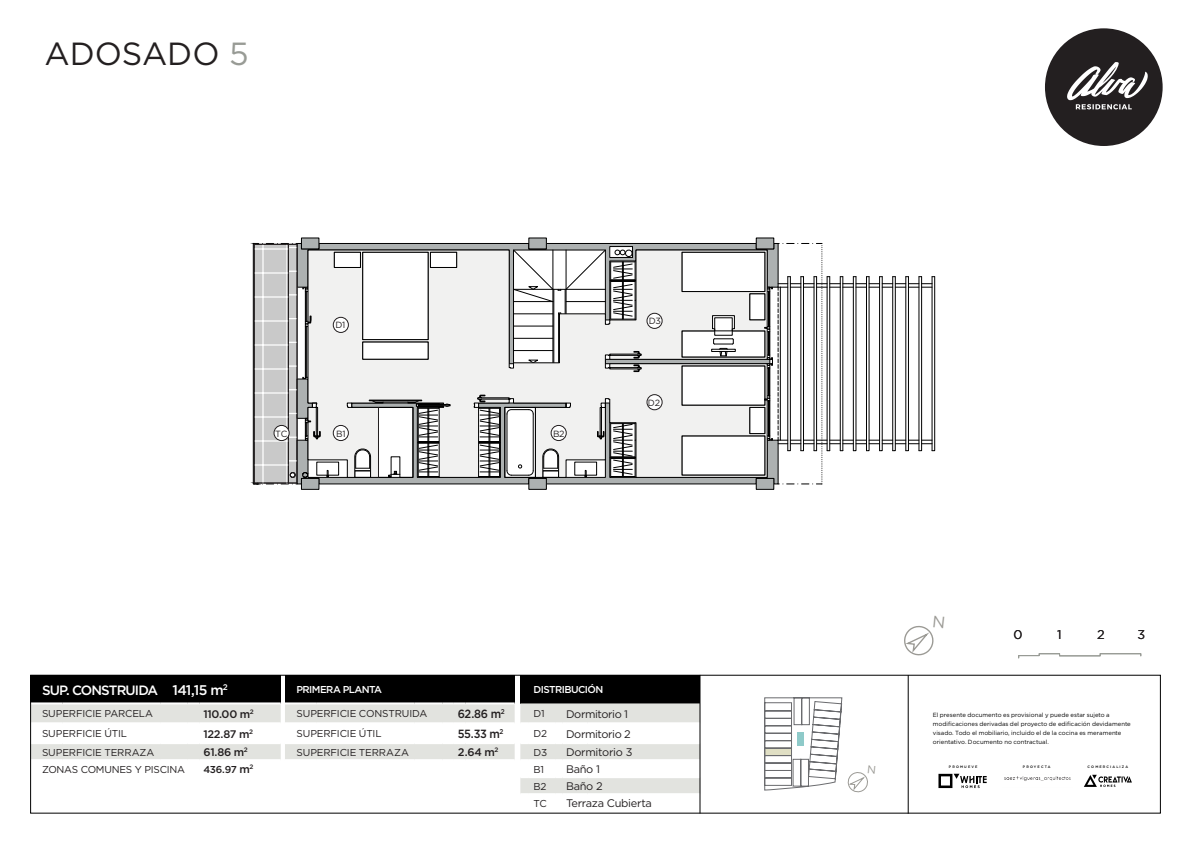
<style>
.page{position:relative;width:1191px;height:842px;background:#fff}
.page>*{position:absolute;margin:0;border:0;box-sizing:border-box;transform-origin:0 0}
.t1{font:32px "Gotham";color:#231f20}
.t2{font:500 13.5px "Gotham";letter-spacing:-.065em;color:#fff}
.t3{font:12.6px "Gotham";color:#231f20}
.t4{font:500 11.9px "Gotham";letter-spacing:-.04em;color:#231f20;scale:.93 1}
.t5{font:11px "Gotham";letter-spacing:-.025em;color:#231f20}
.t6{font:500 11px "Gotham";letter-spacing:-.025em;color:#231f20}
.t7{font:10px "Gotham";letter-spacing:-.015em;color:#231f20}
.t8{font:500 10px "Gotham";letter-spacing:-.055em;color:#fff}
.t9{font:500 10px "Gotham";color:#231f20}
.t10{font:9px "Gotham";letter-spacing:-.04em;color:#231f20}
.t11{font:6px/9px "Gotham";color:#000}
.t12{font:500 3.5px "Gotham";letter-spacing:.33em;color:#000}
.s1{color:#989b95}
.s2{font-size:14px}
.s3{font-size:11px}
</style>
<div class="page">
<div style="left:30px;top:675px;width:251px;height:28px;background:#000"></div>
<div style="left:285px;top:675px;width:229px;height:28px;background:#000"></div>
<svg style="left:32px;top:702px;width:482px;height:58px"></svg>
<hr style="left:465px;top:759px;width:49px;height:2px;background:#fff">
<div style="left:520px;top:675px;width:180px;height:28px;background:#000"></div>
<svg style="left:520px;top:703px;width:179px;height:91px"></svg>
<hr style="left:566px;top:793px;width:21px;height:2px;background:#fff">
<hr style="left:587px;top:793px;width:113px;height:2px;background:#fff">
<hr style="left:699px;top:675px;width:1px;height:138px;background:#000">
<hr style="left:907px;top:675px;width:1px;height:139px;background:#000">
<div style="left:30px;top:675px;width:1130px;height:139px;border:1px solid #000"></div>
<svg style="left:1084px;top:775px;width:48px;height:12px"></svg>
<img style="left:1004px;top:776px;width:67px;height:5px">
<svg style="left:938px;top:774px;width:48px;height:14px"></svg>
<div style="left:1045px;top:28px;width:117px;height:118px;background:#231f20;border-radius:50%"></div>
<svg style="left:1067px;top:62px;width:80px;height:47px"></svg>
<svg style="left:1018px;top:653px;width:123px;height:6px"></svg>
<div style="left:301px;top:238px;width:18px;height:11px;background:#adb1b1"></div>
<div style="left:301px;top:478px;width:18px;height:11px;background:#adb1b1"></div>
<div style="left:756px;top:238px;width:18px;height:11px;background:#adb1b1"></div>
<div style="left:756px;top:238px;width:18px;height:11px;border:1px solid #000"></div>
<div style="left:529px;top:238px;width:17px;height:11px;background:#adb1b1"></div>
<div style="left:756px;top:478px;width:18px;height:11px;background:#adb1b1"></div>
<div style="left:756px;top:478px;width:18px;height:11px;border:1px solid #000"></div>
<div style="left:529px;top:478px;width:17px;height:11px;background:#adb1b1"></div>
<svg style="left:252px;top:243px;width:683px;height:242px"></svg>
<hr style="left:378px;top:407px;width:1px;height:70px;background:#231f20">
<svg style="left:904px;top:626px;width:30px;height:30px"></svg>
<svg style="left:764px;top:697px;width:104px;height:96px"></svg>
<h1 class="t1" style="left:45px;top:33px;width:206px">ADOSADO <span class="s1">5</span></h1>
<h3 class="t10" style="left:335px;top:319px;width:11px">D1</h3>
<h3 class="t10" style="left:275px;top:428px;width:14px">TC</h3>
<h3 class="t10" style="left:336px;top:428px;width:11px">B1</h3>
<h3 class="t10" style="left:553px;top:428px;width:13px">B2</h3>
<h3 class="t10" style="left:649px;top:315px;width:14px">D3</h3>
<h3 class="t10" style="left:648px;top:397px;width:14px">D2</h3>
<h2 class="t2" style="left:42px;top:681px;width:187px">SUP. CONSTRUIDA <span class="s2">141,15 m</span><sup>2</sup></h2>
<h3 class="t7" style="left:42px;top:707px;width:113px">SUPERFICIE PARCELA</h3>
<h3 class="t6" style="left:203px;top:707px;width:52px">110.00 m<sup>2</sup></h3>
<h3 class="t7" style="left:42px;top:727px;width:87px">SUPERFICIE ÚTIL</h3>
<h3 class="t6" style="left:203px;top:726px;width:51px">122.87 m<sup>2</sup></h3>
<h3 class="t7" style="left:42px;top:746px;width:114px">SUPERFICIE TERRAZA</h3>
<h3 class="t6" style="left:203px;top:745px;width:46px">61.86 m<sup>2</sup></h3>
<h3 class="t7" style="left:42px;top:763px;width:144px">ZONAS COMUNES Y PISCINA</h3>
<h3 class="t9" style="left:203px;top:763px;width:51px">436.97 <span class="s3">m</span><sup>2</sup></h3>
<h3 class="t8" style="left:296px;top:683px;width:87px">PRIMERA PLANTA</h3>
<h3 class="t7" style="left:296px;top:707px;width:132px">SUPERFICIE CONSTRUIDA</h3>
<h3 class="t4" style="left:458px;top:706px;width:52px">62.86 m<sup>2</sup></h3>
<h3 class="t7" style="left:296px;top:727px;width:87px">SUPERFICIE ÚTIL</h3>
<h3 class="t4" style="left:458px;top:726px;width:51px">55.33 m<sup>2</sup></h3>
<h3 class="t7" style="left:296px;top:746px;width:114px">SUPERFICIE TERRAZA</h3>
<h3 class="t6" style="left:458px;top:745px;width:42px">2.64 m<sup>2</sup></h3>
<h3 class="t8" style="left:533px;top:683px;width:71px">DISTRIBUCIÓN</h3>
<h3 class="t7" style="left:533px;top:707px;width:13px">D1</h3>
<h3 class="t5" style="left:566px;top:707px;width:64px">Dormitorio 1</h3>
<h3 class="t7" style="left:533px;top:727px;width:15px">D2</h3>
<h3 class="t5" style="left:566px;top:727px;width:66px">Dormitorio 2</h3>
<h3 class="t7" style="left:533px;top:746px;width:15px">D3</h3>
<h3 class="t5" style="left:566px;top:745px;width:68px">Dormitorio 3</h3>
<h3 class="t7" style="left:533px;top:763px;width:12px">B1</h3>
<h3 class="t5" style="left:566px;top:762px;width:36px">Baño 1</h3>
<h3 class="t7" style="left:533px;top:780px;width:14px">B2</h3>
<h3 class="t5" style="left:566px;top:779px;width:38px">Baño 2</h3>
<h3 class="t7" style="left:533px;top:797px;width:15px">TC</h3>
<h3 class="t5" style="left:566px;top:796px;width:87px">Terraza Cubierta</h3>
<h3 class="t3" style="left:1013px;top:627px;width:11px">0</h3>
<h3 class="t3" style="left:1057px;top:627px;width:6px">1</h3>
<h3 class="t3" style="left:1097px;top:627px;width:9px">2</h3>
<h3 class="t3" style="left:1137px;top:627px;width:9px">3</h3>
<p class="t11" style="left:933px;top:710px;width:199px">El presente documento es provisional y puede estar sujeto a modificaciones derivadas del proyecto de edificación devidamente visado. Todo el mobiliario, incluido el de la cocina es meramente orientativo. Documento no contractual.</p>
<p class="t12" style="left:949px;top:765px;width:30px">PROMUEVE</p>
<p class="t12" style="left:1023px;top:765px;width:29px">PROYECTA</p>
<p class="t12" style="left:1087px;top:765px;width:42px">COMERCIALIZA</p>
</div>
